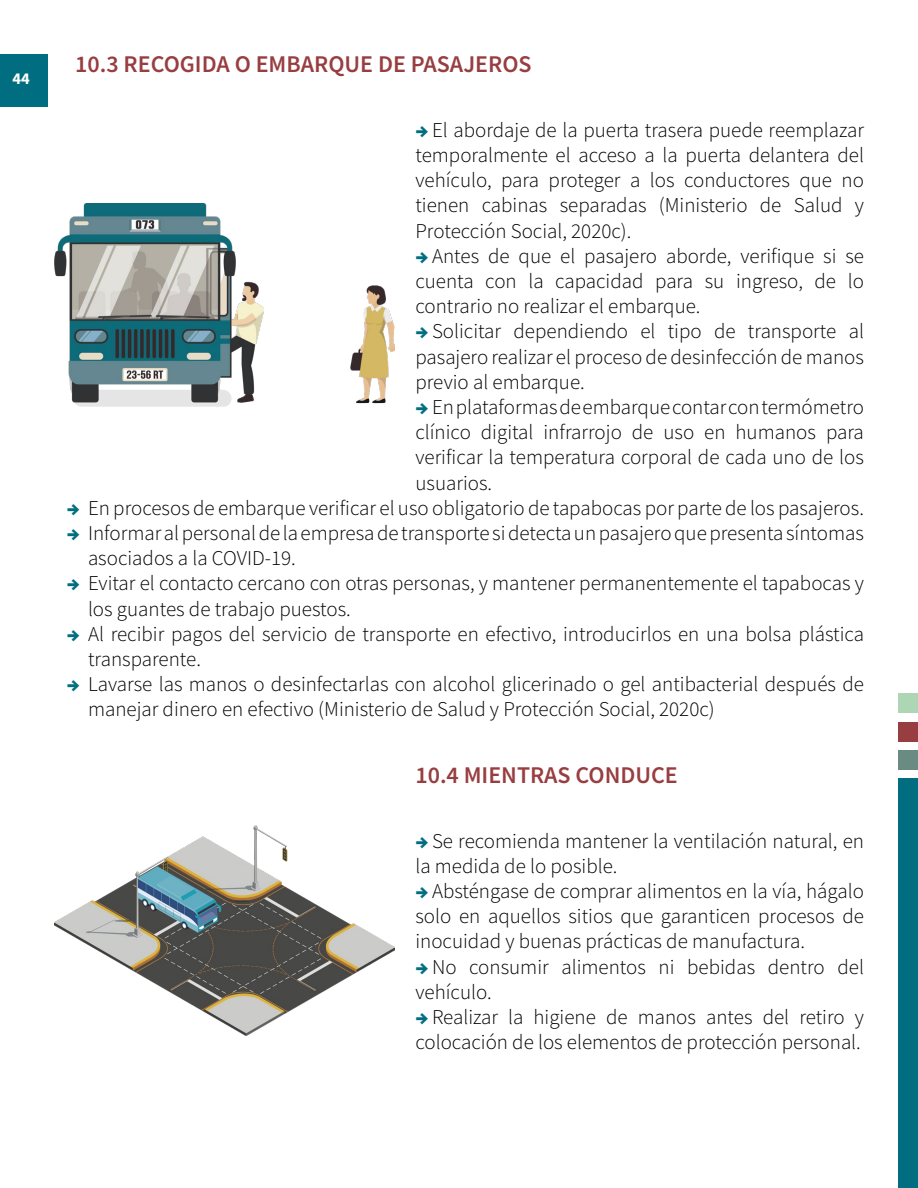
<style>
.page{position:relative;width:918px;height:1188px;background:#fff}
.page>*{position:absolute;margin:0;border:0;box-sizing:border-box;transform-origin:0 0}
.t1{font:600 24px "Source Sans Pro";color:#983e41}
.t2{font:300 21px/25.2px "Source Sans Pro";color:#000}
.t3{font:700 16.5px "Source Sans Pro";color:#fff}
.s1{font-weight:900;color:#006e80}
</style>
<div class="page">
<div style="left:0;top:54px;width:48px;height:52px;background:#006e80"></div>
<div style="left:899px;top:779px;width:19px;height:409px;background:#006e80"></div>
<div style="left:899px;top:750px;width:19px;height:20px;background:#6a8b82"></div>
<div style="left:899px;top:722px;width:19px;height:19px;background:#983e41"></div>
<div style="left:899px;top:693px;width:19px;height:20px;background:#add6b5"></div>
<img style="left:54px;top:203px;width:340px;height:203px">
<img style="left:54px;top:825px;width:340px;height:211px">
<p class="t3" style="left:12px;top:68px;width:19px">44</p>
<p class="t1" style="left:75px;top:48px;width:458px">10.3 RECOGIDA O EMBARQUE DE PASAJEROS</p>
<p class="t2" style="left:415px;top:117px;width:450px;text-align:justify"><span class="s1">→</span> El abordaje de la puerta trasera puede reemplazar temporalmente el acceso a la puerta delantera del vehículo, para proteger a los conductores que no tienen cabinas separadas (Ministerio de Salud y Protección Social, 2020c).</p>
<p class="t2" style="left:415px;top:243px;width:450px;text-align:justify"><span class="s1">→</span> Antes de que el pasajero aborde, verifique si se cuenta con la capacidad para su ingreso, de lo contrario no realizar el embarque.</p>
<p class="t2" style="left:415px;top:319px;width:450px;text-align:justify"><span class="s1">→</span> Solicitar dependiendo el tipo de transporte al pasajero realizar el proceso de desinfección de manos previo al embarque.</p>
<p class="t2" style="left:415px;top:394px;width:450px;text-align:justify"><span class="s1">→</span> En plataformas de embarque contar con termómetro clínico digital infrarrojo de uso en humanos para verificar la temperatura corporal de cada uno de los usuarios.</p>
<p class="t2" style="left:67px;top:495px;width:799px"><span class="s1">→</span> En procesos de embarque verificar el uso obligatorio de tapabocas por parte de los pasajeros.</p>
<p class="t2" style="left:88px;top:520px;width:777px;text-indent:-21px"><span class="s1">→</span> Informar al personal de la empresa de transporte si detecta un pasajero que presenta síntomas asociados a la COVID-19.</p>
<p class="t2" style="left:88px;top:571px;width:777px;text-indent:-21px"><span class="s1">→</span> Evitar el contacto cercano con otras personas, y mantener permanentemente el tapabocas y los guantes de trabajo puestos.</p>
<p class="t2" style="left:88px;top:621px;width:778px;text-indent:-21px"><span class="s1">→</span> Al recibir pagos del servicio de transporte en efectivo, introducirlos en una bolsa plástica transparente.</p>
<p class="t2" style="left:88px;top:672px;width:777px;text-indent:-21px"><span class="s1">→</span> Lavarse las manos o desinfectarlas con alcohol glicerinado o gel antibacterial después de manejar dinero en efectivo (Ministerio de Salud y Protección Social, 2020c)</p>
<p class="t1" style="left:415px;top:759px;width:264px">10.4 MIENTRAS CONDUCE</p>
<p class="t2" style="left:415px;top:828px;width:450px"><span class="s1">→</span> Se recomienda mantener la ventilación natural, en la medida de lo posible.</p>
<p class="t2" style="left:415px;top:878px;width:450px;text-align:justify"><span class="s1">→</span> Absténgase de comprar alimentos en la vía, hágalo solo en aquellos sitios que garanticen procesos de inocuidad y buenas prácticas de manufactura.</p>
<p class="t2" style="left:415px;top:954px;width:450px"><span class="s1">→</span> No consumir alimentos ni bebidas dentro del vehículo.</p>
<p class="t2" style="left:415px;top:1004px;width:450px"><span class="s1">→</span> Realizar la higiene de manos antes del retiro y colocación de los elementos de protección personal.</p>
</div>
